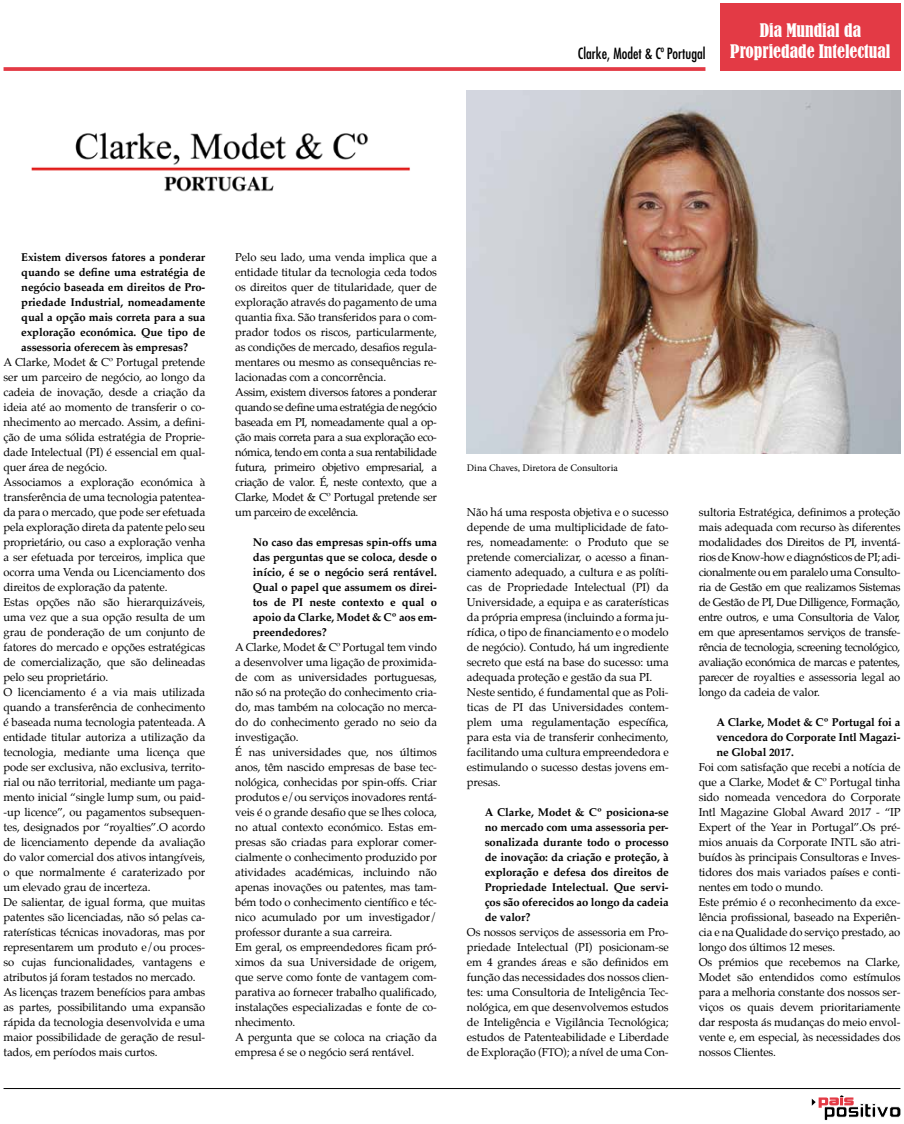
<style>
.page{position:relative;width:904px;height:1124px;background:#fff}
.page>*{position:absolute;margin:0;border:0;box-sizing:border-box;transform-origin:0 0}
.t1{font:condensed 17.5px/21px "Bernard";color:#fff;text-align:center}
.t2{font:condensed 15px "Futura Std";color:#000}
.t3{font:11.25px/15px "Palatino";letter-spacing:-.01em;color:#000}
.t4{font:700 11.25px/15px "Palatino";letter-spacing:-.01em;color:#000;text-align:justify}
.t5{font:11.25px/15px "Palatino";letter-spacing:-.03em;color:#000}
.t6{font:10px "Minion Pro";color:#000}
</style>
<div class="page">
<svg style="left:4px;top:67px;width:701px;height:4px;background:#e44550"></svg>
<div style="left:720px;top:4px;width:180px;height:67px;background:#e33a45"></div>
<svg style="left:811px;top:1095px;width:89px;height:25px"></svg>
<hr style="left:4px;top:1087px;width:896px;height:1px;background:#000">
<img style="left:467px;top:90px;width:433px;height:363px">
<img style="left:31px;top:132px;width:379px;height:60px">
<h2 class="t2" style="left:578px;top:44px;width:129px">Clarke, Modet &amp; Cº Portugal</h2>
<h1 class="t1" style="left:730px;top:20px;width:162px">Dia Mundial da<br>Propriedade Intelectual</h1>
<p class="t4" style="left:21px;top:249px;width:185px">Existem diversos fatores a ponderar quando se define uma estratégia de negócio baseada em direitos de Pro&shy;priedade Industrial, nomeadamente qual a opção mais correta para a sua exploração económica. Que tipo de assessoria oferecem às empresas?</p>
<p class="t3" style="left:4px;top:354px;width:204px">A Clarke, Modet &amp; Cº Portugal pretende ser um parceiro de negócio, ao longo da cadeia de inovação, desde a criação da ideia até ao momento de transferir o co&shy;nhecimento ao mercado. Assim, a defini&shy;ção de uma sólida estratégia de Proprie&shy;dade Intelectual (PI) é essencial em qual&shy;quer área de negócio.<br>Associamos a exploração económica à transferência de uma tecnologia patentea&shy;da para o mercado, que pode ser efetuada pela exploração direta da patente pelo seu proprietário, ou caso a exploração venha a ser efetuada por terceiros, implica que ocorra uma Venda ou Licenciamento dos direitos de exploração da patente.<br>Estas opções não são hierarquizáveis, uma vez que a sua opção resulta de um grau de ponderação de um conjunto de fatores do mercado e opções estratégicas de comercialização, que são delineadas pelo seu proprietário.<br>O licenciamento é a via mais utilizada quando a transferência de conhecimento é baseada numa tecnologia patenteada. A entidade titular autoriza a utilização da tecnologia, mediante uma licença que pode ser exclusiva, não exclusiva, territo&shy;rial ou não territorial, mediante um paga&shy;mento inicial “single lump sum, ou paid--up licence”, ou pagamentos subsequen&shy;tes, designados por “royalties”.O acordo de licenciamento depende da avaliação do valor comercial dos ativos intangíveis, o que normalmente é caraterizado por um elevado grau de incerteza.<br>De salientar, de igual forma, que muitas patentes são licenciadas, não só pelas ca&shy;raterísticas técnicas inovadoras, mas por representarem um produto e/ou proces&shy;so cujas funcionalidades, vantagens e atributos já foram testados no mercado.<br>As licenças trazem benefícios para ambas as partes, possibilitando uma expansão rápida da tecnologia desenvolvida e uma maior possibilidade de geração de resul&shy;tados, em períodos mais curtos.</p>
<p class="t5" style="left:235px;top:249px;width:203px">Pelo seu lado, uma venda implica que a entidade titular da tecnologia ceda todos os direitos quer de titularidade, quer de exploração através do pagamento de uma quantia fixa. São transferidos para o com&shy;prador todos os riscos, particularmente, as condições de mercado, desafios regula&shy;mentares ou mesmo as consequências re&shy;lacionadas com a concorrência.<br>Assim, existem diversos fatores a ponderar quando se define uma estratégia de negócio baseada em PI, nomeadamente qual a op&shy;ção mais correta para a sua exploração eco&shy;nómica, tendo em conta a sua rentabilidade futura, primeiro objetivo empresarial, a criação de valor. É, neste contexto, que a Clarke, Modet &amp; Cº Portugal pretende ser um parceiro de excelência.</p>
<p class="t4" style="left:253px;top:534px;width:185px">No caso das empresas spin-offs uma das perguntas que se coloca, desde o início, é se o negócio será rentável.<br>Qual o papel que assumem os direi&shy;tos de PI neste contexto e qual o apoio da Clarke, Modet &amp; Cº aos em&shy;preendedores?</p>
<p class="t3" style="left:235px;top:639px;width:203px">A Clarke, Modet &amp; Cº Portugal tem vindo a desenvolver uma ligação de proximida&shy;de com as universidades portuguesas, não só na proteção do conhecimento cria&shy;do, mas também na colocação no merca&shy;do do conhecimento gerado no seio da investigação.<br>É nas universidades que, nos últimos anos, têm nascido empresas de base tec&shy;nológica, conhecidas por spin-offs. Criar produtos e/ou serviços inovadores rentá&shy;veis é o grande desafio que se lhes coloca, no atual contexto económico. Estas em&shy;presas são criadas para explorar comer&shy;cialmente o conhecimento produzido por atividades académicas, incluindo não apenas inovações ou patentes, mas tam&shy;bém todo o conhecimento científico e téc&shy;nico acumulado por um investigador/ professor durante a sua carreira.<br>Em geral, os empreendedores ficam pró&shy;ximos da sua Universidade de origem, que serve como fonte de vantagem com&shy;parativa ao fornecer trabalho qualificado, instalações especializadas e fonte de co&shy;nhecimento.<br>A pergunta que se coloca na criação da empresa é se o negócio será rentável.</p>
<p class="t6" style="left:467px;top:461px;width:152px">Dina Chaves, Diretora de Consultoria</p>
<p class="t3" style="left:467px;top:504px;width:203px">Não há uma resposta objetiva e o sucesso depende de uma multiplicidade de fato&shy;res, nomeadamente: o Produto que se pretende comercializar, o acesso a finan&shy;ciamento adequado, a cultura e as políti&shy;cas de Propriedade Intelectual (PI) da Universidade, a equipa e as caraterísticas da própria empresa (incluindo a forma ju&shy;rídica, o tipo de financiamento e o modelo de negócio). Contudo, há um ingrediente secreto que está na base do sucesso: uma adequada proteção e gestão da sua PI.<br>Neste sentido, é fundamental que as Poli&shy;ticas de PI das Universidades contem&shy;plem uma regulamentação específica, para esta via de transferir conhecimento, facilitando uma cultura empreendedora e estimulando o sucesso destas jovens em&shy;presas.</p>
<p class="t4" style="left:484px;top:804px;width:185px">A Clarke, Modet &amp; Cº posiciona-se no mercado com uma assessoria per&shy;sonalizada durante todo o processo de inovação: da criação e proteção, à exploração e defesa dos direitos de Propriedade Intelectual. Que servi&shy;ços são oferecidos ao longo da cadeia de valor?</p>
<p class="t3" style="left:467px;top:924px;width:203px;text-align:justify">Os nossos serviços de assessoria em Pro&shy;priedade Intelectual (PI) posicionam-se em 4 grandes áreas e são definidos em função das necessidades dos nossos clien&shy;tes: uma Consultoria de Inteligência Tec&shy;nológica, em que desenvolvemos estudos de Inteligência e Vigilância Tecnológica; estudos de Patenteabilidade e Liberdade de Exploração (FTO); a nível de uma Con-</p>
<p class="t3" style="left:698px;top:504px;width:203px;text-align:justify">sultoria Estratégica, definimos a proteção mais adequada com recurso às diferentes modalidades dos Direitos de PI, inventá&shy;rios de Know-how e diagnósticos de PI; adi&shy;cionalmente ou em paralelo uma Consulto&shy;ria de Gestão em que realizamos Sistemas de Gestão de PI, Due Dilligence, Formação, entre outros, e uma Consultoria de Valor, em que apresentamos serviços de transfe&shy;rência de tecnologia, screening tecnológico, avaliação económica de marcas e patentes, parecer de royalties e assessoria legal ao longo da cadeia de valor.</p>
<p class="t4" style="left:716px;top:714px;width:185px">A Clarke, Modet &amp; Cº Portugal foi a vencedora do Corporate Intl Magazi&shy;ne Global 2017.</p>
<p class="t3" style="left:698px;top:759px;width:203px">Foi com satisfação que recebi a notícia de que a Clarke, Modet &amp; Cº Portugal tinha sido nomeada vencedora do Corporate Intl Magazine Global Award 2017 - “IP Expert of the Year in Portugal”.Os pré&shy;mios anuais da Corporate INTL são atri&shy;buídos às principais Consultoras e Inves&shy;tidores dos mais variados países e conti&shy;nentes em todo o mundo.<br>Este prémio é o reconhecimento da exce&shy;lência profissional, baseado na Experiên&shy;cia e na Qualidade do serviço prestado, ao longo dos últimos 12 meses.<br>Os prémios que recebemos na Clarke, Modet são entendidos como estímulos para a melhoria constante dos nossos ser&shy;viços os quais devem prioritariamente dar resposta ás mudanças do meio envol&shy;vente e, em especial, às necessidades dos nossos Clientes.</p>
</div>
